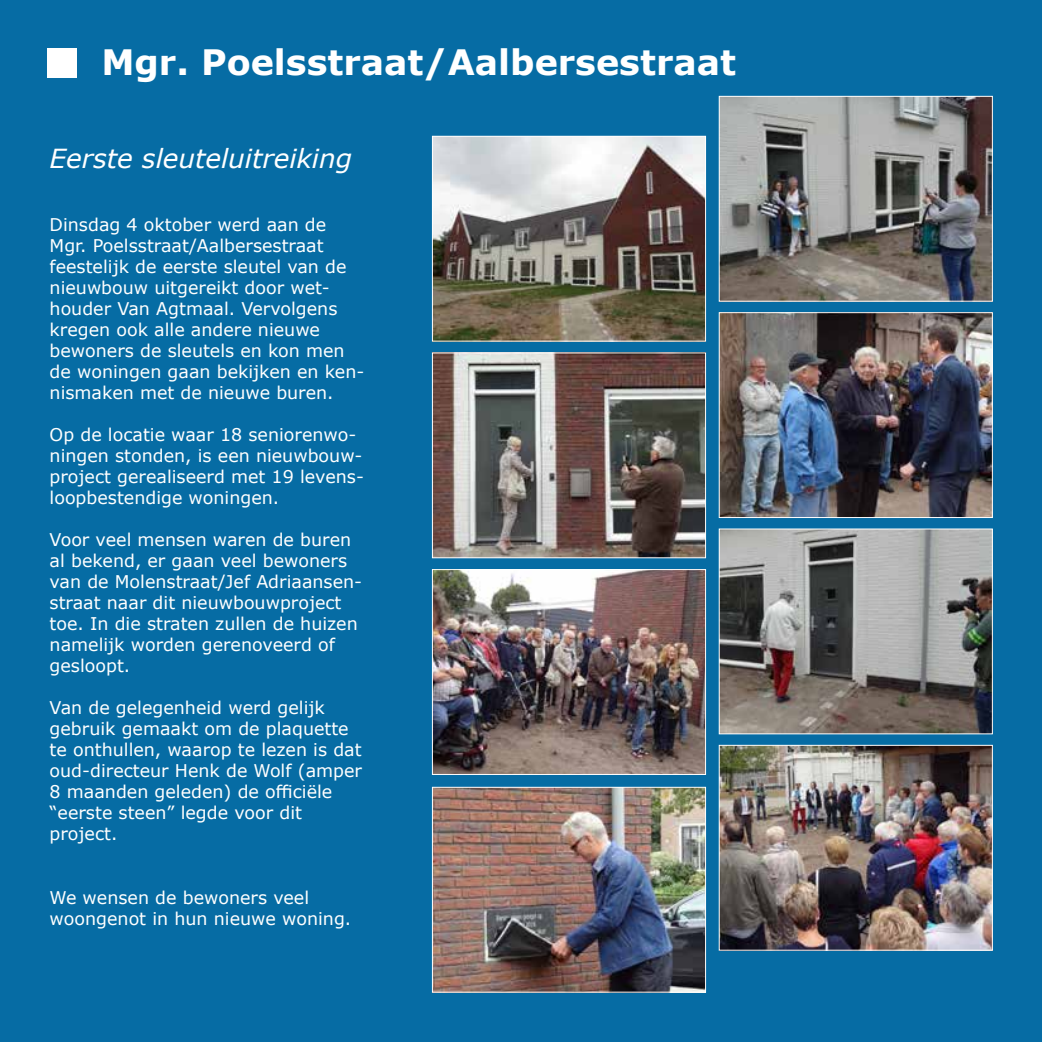
<style>
.page{position:relative;width:1042px;height:1042px;background:#066ca4}
.page>*{position:absolute;margin:0;border:0;box-sizing:border-box;transform-origin:0 0}
.t1{font:700 35px "Verdana";color:#fff}
.t2{font:italic 26.25px "Verdana";color:#fff}
.t3{font:17.5px/21px "Verdana";color:#fff}
</style>
<div class="page">
<div style="left:47px;top:48px;width:30px;height:30px;background:#fff"></div>
<img style="left:434px;top:138px;width:270px;height:201px">
<div style="left:432px;top:136px;width:274px;height:205px;border:1px solid #fff"></div>
<img style="left:721px;top:747px;width:269px;height:201px">
<div style="left:719px;top:745px;width:273px;height:205px;border:1px solid #fff"></div>
<img style="left:434px;top:789px;width:270px;height:201px">
<div style="left:432px;top:787px;width:274px;height:205px;border:1px solid #fff"></div>
<img style="left:434px;top:571px;width:270px;height:201px">
<div style="left:432px;top:569px;width:274px;height:205px;border:1px solid #fff"></div>
<img style="left:721px;top:314px;width:269px;height:202px">
<div style="left:719px;top:312px;width:273px;height:206px;border:1px solid #fff"></div>
<img style="left:721px;top:531px;width:269px;height:201px">
<div style="left:719px;top:529px;width:273px;height:205px;border:1px solid #fff"></div>
<img style="left:721px;top:98px;width:269px;height:201px">
<div style="left:719px;top:96px;width:273px;height:205px;border:1px solid #fff"></div>
<img style="left:434px;top:355px;width:270px;height:201px">
<div style="left:432px;top:353px;width:274px;height:205px;border:1px solid #fff"></div>
<h1 class="t1" style="left:101px;top:38px;width:636px">Mgr. Poelsstraat/Aalbersestraat</h1>
<h2 class="t2" style="left:50px;top:141px;width:304px">Eerste sleuteluitreiking</h2>
<p class="t3" style="left:50px;top:214px;width:316px">Dinsdag 4 oktober werd aan de<br>Mgr. Poelsstraat/Aalbersestraat feestelijk de eerste sleutel van de nieuwbouw uitgereikt door wet&shy;houder Van Agtmaal. Vervolgens kregen ook alle andere nieuwe bewoners de sleutels en kon men de woningen gaan bekijken en ken&shy;nismaken met de nieuwe buren.</p>
<p class="t3" style="left:50px;top:424px;width:316px">Op de locatie waar 18 seniorenwo&shy;ningen stonden, is een nieuwbouw&shy;project gerealiseerd met 19 levens&shy;loopbestendige woningen.</p>
<p class="t3" style="left:50px;top:529px;width:314px">Voor veel mensen waren de buren al bekend, er gaan veel bewoners van de Molenstraat/Jef Adriaansen&shy;straat naar dit nieuwbouwproject toe. In die straten zullen de huizen namelijk worden gerenoveerd of gesloopt.</p>
<p class="t3" style="left:50px;top:697px;width:314px">Van de gelegenheid werd gelijk gebruik gemaakt om de plaquette te onthullen, waarop te lezen is dat oud-directeur Henk de Wolf (amper<br>8 maanden geleden) de officiële “eerste steen” legde voor dit project.</p>
<p class="t3" style="left:50px;top:886px;width:303px">We wensen de bewoners veel woongenot in hun nieuwe woning.</p>
</div>
